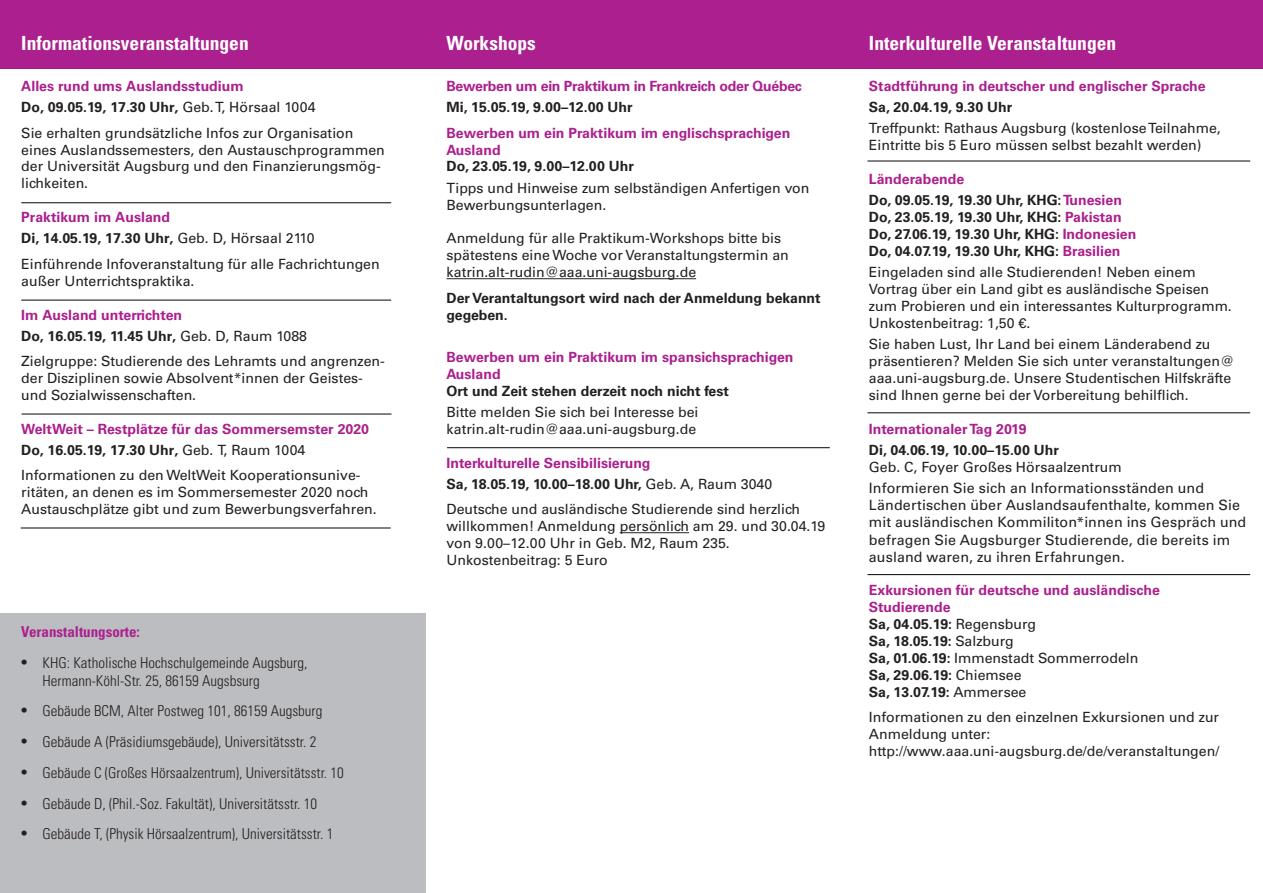
<style>
.page{position:relative;width:1263px;height:893px;background:#fff}
.page>*{position:absolute;margin:0;border:0;box-sizing:border-box;transform-origin:0 0}
.t1{font:700 condensed 19.5px "Univers LT Std";color:#fff}
.t2{font:300 condensed 15px/18px "Univers LT Std";color:#231f20}
.t3{font:700 condensed 15px "Univers LT Std";color:#ab208e}
.t4{font:14.25px/17.1px "Univers LT Std";letter-spacing:.01em;color:#231f20}
.t5{font:14.1px/17px "Univers LT Std";color:#231f20}
.t6{font:700 14.1px/17px "Univers LT Std";color:#231f20}
.t7{font:700 14.1px/17px "Univers LT Std";color:#ab208e}
.t8{font:700 14.1px "Univers LT Std";letter-spacing:-.02em;color:#ab208e}
.s1{font-weight:400}
.s2{color:#ab208e}
.s3{font-weight:700}
.s4{font-family:"Times";font-weight:400;font-stretch:normal;font-size:18px}
</style>
<div class="page">
<div style="left:0;top:614px;width:425px;height:279px;background:#bcbdc0"></div>
<div style="left:0;top:0;width:1263px;height:69px;background:#ab208e"></div>
<hr style="left:446px;top:278px;width:250px;height:1px;background:#231f20">
<hr style="left:620px;top:532px;width:69px;height:1px;background:#231f20">
<hr style="left:21px;top:202px;width:370px;height:1px;background:#231f20">
<hr style="left:21px;top:300px;width:370px;height:1px;background:#231f20">
<hr style="left:22px;top:413px;width:369px;height:2px;background:#231f20">
<hr style="left:447px;top:447px;width:383px;height:1px;background:#231f20">
<hr style="left:867px;top:160px;width:383px;height:2px;background:#231f20">
<hr style="left:867px;top:412px;width:383px;height:1px;background:#231f20">
<hr style="left:867px;top:574px;width:383px;height:1px;background:#231f20">
<hr style="left:21px;top:527px;width:370px;height:2px;background:#231f20">
<p class="t1" style="left:21px;top:31px;width:229px">Informationsveranstaltungen</p>
<p class="t1" style="left:446px;top:31px;width:91px">Workshops</p>
<p class="t1" style="left:869px;top:31px;width:249px">Interkulturelle Veranstaltungen</p>
<p class="t7" style="left:21px;top:78px;width:224px">Alles rund ums Auslandsstudium</p>
<p class="t6" style="left:21px;top:99px;width:296px">Do, 09.05.19, 17.30 Uhr, <span class="s1">Geb. T, Hörsaal 1004</span></p>
<p class="t5" style="left:21px;top:124px;width:365px">Sie erhalten grundsätzliche Infos zur Organisation eines Auslandssemesters, den Austauschprogrammen der Universität Augsburg und den Finanzierungsmög&shy;lichkeiten.</p>
<p class="t7" style="left:21px;top:209px;width:150px">Praktikum im Ausland</p>
<p class="t6" style="left:21px;top:230px;width:295px">Di, 14.05.19, 17.30 Uhr, <span class="s1">Geb. D, Hörsaal 2110</span></p>
<p class="t5" style="left:21px;top:255px;width:360px">Einführende Infoveranstaltung für alle Fachrichtungen außer Unterrichtspraktika.</p>
<p class="t7" style="left:21px;top:306px;width:162px">Im Ausland unterrichten</p>
<p class="t6" style="left:21px;top:327px;width:287px">Do, 16.05.19, 11.45 Uhr, <span class="s1">Geb. D, Raum 1088</span></p>
<p class="t5" style="left:21px;top:353px;width:365px">Zielgruppe: Studierende des Lehramts und angrenzen&shy;der Disziplinen sowie Absolvent*innen der Geistes&shy;und Sozialwissenschaften.</p>
<p class="t7" style="left:21px;top:420px;width:349px">WeltWeit – Restplätze für das Sommersemster 2020</p>
<p class="t6" style="left:21px;top:442px;width:286px">Do, 16.05.19, 17.30 Uhr, <span class="s1">Geb. T, Raum 1004</span></p>
<p class="t5" style="left:21px;top:467px;width:357px">Informationen zu den WeltWeit Kooperationsunive&shy;ritäten, an denen es im Sommersemester 2020 noch<br>Austauschplätze gibt und zum Bewerbungsverfahren.</p>
<p class="t8" style="left:446px;top:78px;width:357px">Bewerben um ein Praktikum in Frankreich oder Québec</p>
<p class="t6" style="left:446px;top:99px;width:188px">Mi, 15.05.19, 9.00–12.00 Uhr</p>
<p class="t7" style="left:446px;top:124px;width:345px">Bewerben um ein Praktikum im englischsprachigen<br>Ausland</p>
<p class="t6" style="left:446px;top:158px;width:189px">Do, 23.05.19, 9.00–12.00 Uhr</p>
<p class="t5" style="left:446px;top:179px;width:365px">Tipps und Hinweise zum selbständigen Anfertigen von<br>Bewerbungsunterlagen.</p>
<p class="t5" style="left:446px;top:230px;width:344px">Anmeldung für alle Praktikum-Workshops bitte bis spätestens eine Woche vor Veranstaltungstermin an katrin.alt-rudin@aaa.uni-augsburg.de</p>
<p class="t6" style="left:446px;top:289px;width:376px">Der Verantaltungsort wird nach der Anmeldung bekannt gegeben.</p>
<p class="t7" style="left:446px;top:349px;width:348px">Bewerben um ein Praktikum im spansichsprachigen<br>Ausland</p>
<p class="t6" style="left:446px;top:382px;width:284px">Ort und Zeit stehen derzeit noch nicht fest</p>
<p class="t5" style="left:446px;top:404px;width:254px">Bitte melden Sie sich bei Interesse bei katrin.alt-rudin@aaa.uni-augsburg.de</p>
<p class="t7" style="left:446px;top:454px;width:206px">Interkulturelle Sensibilisierung</p>
<p class="t6" style="left:446px;top:476px;width:327px">Sa, 18.05.19, 10.00–18.00 Uhr, <span class="s1">Geb. A, Raum 3040</span></p>
<p class="t5" style="left:446px;top:501px;width:380px">Deutsche und ausländische Studierende sind herzlich willkommen! Anmeldung persönlich am 29. und 30.04.19 von 9.00–12.00 Uhr in Geb. M2, Raum 235.</p>
<p class="t5" style="left:446px;top:552px;width:163px">Unkostenbeitrag: 5 Euro</p>
<p class="t7" style="left:869px;top:78px;width:338px">Stadtführung in deutscher und englischer Sprache</p>
<p class="t6" style="left:869px;top:99px;width:145px">Sa, 20.04.19, 9.30 Uhr</p>
<p class="t5" style="left:869px;top:120px;width:353px">Treffpunkt: Rathaus Augsburg (kostenlose Teilnahme,<br>Eintritte bis 5 Euro müssen selbst bezahlt werden)</p>
<p class="t7" style="left:869px;top:171px;width:97px">Länderabende</p>
<p class="t6" style="left:869px;top:192px;width:255px">Do, 09.05.19, 19.30 Uhr, KHG: <span class="s2">Tunesien</span></p>
<p class="t6" style="left:869px;top:209px;width:254px">Do, 23.05.19, 19.30 Uhr, KHG: <span class="s2">Pakistan</span></p>
<p class="t6" style="left:869px;top:226px;width:269px">Do, 27.06.19, 19.30 Uhr, KHG: <span class="s2">Indonesien</span></p>
<p class="t6" style="left:869px;top:243px;width:253px">Do, 04.07.19, 19.30 Uhr, KHG: <span class="s2">Brasilien</span></p>
<p class="t5" style="left:869px;top:264px;width:364px">Eingeladen sind alle Studierenden! Neben einem Vortrag über ein Land gibt es ausländische Speisen zum Probieren und ein interessantes Kulturprogramm.<br>Unkostenbeitrag: 1,50 €.</p>
<p class="t5" style="left:869px;top:336px;width:367px">Sie haben Lust, Ihr Land bei einem Länderabend zu präsentieren? Melden Sie sich unter veranstaltungen@ aaa.uni-augsburg.de. Unsere Studentischen Hilfskräfte sind Ihnen gerne bei der Vorbereitung behilflich.</p>
<p class="t7" style="left:869px;top:420px;width:159px">Internationaler Tag 2019</p>
<p class="t5" style="left:869px;top:442px;width:254px"><span class="s3">Di, 04.06.19, 10.00–15.00 Uhr<br></span>Geb. C, Foyer Großes Hörsaalzentrum</p>
<p class="t4" style="left:869px;top:480px;width:379px">Informieren Sie sich an Informationsständen und Ländertischen über Auslandsaufenthalte, kommen Sie mit ausländischen Kommiliton*innen ins Gespräch und befragen Sie Augsburger Studierende, die bereits im ausland waren, zu ihren Erfahrungen.</p>
<p class="t7" style="left:869px;top:582px;width:292px">Exkursionen für deutsche und ausländische<br>Studierende</p>
<p class="t6" style="left:869px;top:616px;width:169px">Sa, 04.05.19: <span class="s1">Regensburg</span></p>
<p class="t6" style="left:869px;top:633px;width:147px">Sa, 18.05.19: <span class="s1">Salzburg</span></p>
<p class="t5" style="left:869px;top:650px;width:271px"><span class="s3">Sa, 01.06.19:</span> Immenstadt Sommerrodeln</p>
<p class="t6" style="left:869px;top:667px;width:154px">Sa, 29.06.19: <span class="s1">Chiemsee</span></p>
<p class="t6" style="left:869px;top:684px;width:159px">Sa, 13.07.19: <span class="s1">Ammersee</span></p>
<p class="t5" style="left:869px;top:709px;width:352px">Informationen zu den einzelnen Exkursionen und zur</p>
<p class="t5" style="left:869px;top:726px;width:123px">Anmeldung unter:</p>
<p class="t5" style="left:869px;top:743px;width:352px">http://www.aaa.uni-augsburg.de/de/veranstaltungen/</p>
<p class="t3" style="left:21px;top:622px;width:120px">Veranstaltungsorte:</p>
<p class="t2" style="left:43px;top:653px;width:266px;text-indent:-21px"><span class="s4">•</span> KHG: Katholische Hochschulgemeinde Augsburg,<br>Hermann-Köhl-Str. 25, 86159 Augsbsurg</p>
<p class="t2" style="left:21px;top:702px;width:303px"><span class="s4">•</span> Gebäude BCM, Alter Postweg 101, 86159 Augsburg</p>
<p class="t2" style="left:21px;top:733px;width:297px"><span class="s4">•</span> Gebäude A (Präsidiumsgebäude), Universitätsstr. 2</p>
<p class="t2" style="left:21px;top:764px;width:324px"><span class="s4">•</span> Gebäude C (Großes Hörsaalzentrum), Universitätsstr. 10</p>
<p class="t2" style="left:21px;top:794px;width:297px"><span class="s4">•</span> Gebäude D, (Phil.-Soz. Fakultät), Universitätsstr. 10</p>
<p class="t2" style="left:21px;top:825px;width:314px"><span class="s4">•</span> Gebäude T, (Physik Hörsaalzentrum), Universitätsstr. 1</p>
</div>
